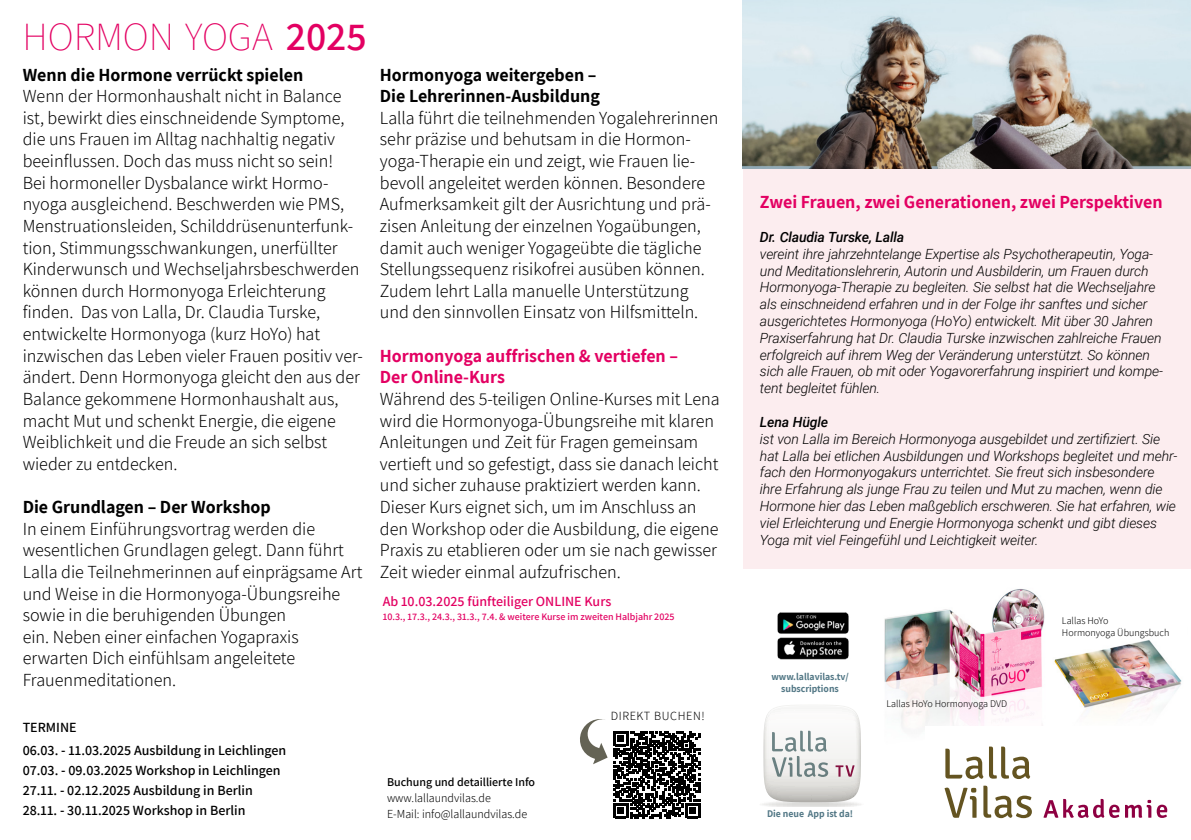
<style>
.page{position:relative;width:1191px;height:840px;background:#fff}
.page>*{position:absolute;margin:0;border:0;box-sizing:border-box;transform-origin:0 0}
.t1{font:200 40px "Assistant";color:#e30062}
.t2{font:300 18px/21.6px "Assistant";color:#000}
.t3{font:700 18px/21.6px "Assistant";color:#000}
.t4{font:700 18px/21.6px "Assistant";color:#e30062}
.t5{font:italic 300 14px/16.8px "Roboto";letter-spacing:-.01em;color:#000}
.t6{font:600 14px/20px "Assistant";color:#000}
.t7{font:600 14px "Assistant";color:#e30062}
.t8{font:italic 500 14px "Roboto";letter-spacing:-.01em;color:#000}
.t9{font:300 12.2px "Assistant";letter-spacing:.05em;color:#000}
.t10{font:300 12px/16px "Assistant";color:#000}
.t11{font:600 12px "Assistant";color:#000}
.t12{font:600 10px "Assistant";color:#e30062}
.t13{font:300 10px/12px "Assistant";color:#000}
.t14{font:700 10px/12px "Assistant";color:#537886;text-align:center}
.s1{font-weight:600}
</style>
<div class="page">
<img style="left:853px;top:568px;width:334px;height:159px">
<div style="left:925px;top:725px;width:261px;height:113px;background:#fff"></div>
<svg style="left:945px;top:748px;width:38px;height:30px"></svg>
<svg style="left:989px;top:746px;width:41px;height:32px"></svg>
<svg style="left:944px;top:787px;width:32px;height:30px"></svg>
<svg style="left:983px;top:785px;width:49px;height:32px"></svg>
<svg style="left:1043px;top:798px;width:76px;height:19px"></svg>
<svg style="left:1125px;top:799px;width:42px;height:18px"></svg>
<div style="left:743px;top:0;width:448px;height:568px;background:#fcedef"></div>
<img style="left:743px;top:0;width:448px;height:168px">
<svg style="left:762px;top:704px;width:102px;height:101px"></svg>
<img style="left:777px;top:602px;width:86px;height:65px">
<svg style="left:580px;top:719px;width:27px;height:44px"></svg>
<svg style="left:613px;top:733px;width:88px;height:86px"></svg>
<svg style="left:613px;top:731px;width:87px;height:86px"></svg>
<h1 class="t1" style="left:22px;top:9px;width:346px">HORMON YOGA <span class="s1">2025</span></h1>
<p class="t3" style="left:23px;top:63px;width:282px">Wenn die Hormone verrückt spielen</p>
<p class="t2" style="left:23px;top:84px;width:342px">Wenn der Hormonhaushalt nicht in Balance ist, bewirkt dies einschneidende Symptome, die uns Frauen im Alltag nachhaltig negativ beeinflussen. Doch das muss nicht so sein!<br>Bei hormoneller Dysbalance wirkt Hormo&shy;nyoga ausgleichend. Beschwerden wie PMS, Menstruationsleiden, Schilddrüsenunterfunk&shy;tion, Stimmungsschwankungen, unerfüllter Kinderwunsch und Wechseljahrsbeschwerden können durch Hormonyoga Erleichterung finden. Das von Lalla, Dr. Claudia Turske, entwickelte Hormonyoga (kurz HoYo) hat inzwischen das Leben vieler Frauen positiv ver&shy;ändert. Denn Hormonyoga gleicht den aus der Balance gekommene Hormonhaushalt aus, macht Mut und schenkt Energie, die eigene Weiblichkeit und die Freude an sich selbst wieder zu entdecken.</p>
<p class="t3" style="left:23px;top:495px;width:250px">Die Grundlagen – Der Workshop</p>
<p class="t2" style="left:23px;top:516px;width:341px">In einem Einführungsvortrag werden die wesentlichen Grundlagen gelegt. Dann führt Lalla die Teilnehmerinnen auf einprägsame Art und Weise in die Hormonyoga-Übungsreihe sowie in die beruhigenden Übungen<br>ein. Neben einer einfachen Yogapraxis erwarten Dich einfühlsam angeleitete Frauenmeditationen.</p>
<p class="t6" style="left:23px;top:715px;width:265px;line-height:23px">TERMINE<br>06.03. - 11.03.2025 Ausbildung in Leichlingen</p>
<p class="t6" style="left:23px;top:759px;width:259px">07.03. - 09.03.2025 Workshop in Leichlingen<br>27.11. - 02.12.2025 Ausbildung in Berlin<br>28.11. - 30.11.2025 Workshop in Berlin</p>
<p class="t3" style="left:380px;top:63px;width:222px">Hormonyoga weitergeben –<br>Die Lehrerinnen-Ausbildung</p>
<p class="t2" style="left:380px;top:106px;width:340px">Lalla führt die teilnehmenden Yogalehrerinnen sehr präzise und behutsam in die Hormon&shy;yoga-Therapie ein und zeigt, wie Frauen lie&shy;bevoll angeleitet werden können. Besondere Aufmerksamkeit gilt der Ausrichtung und prä&shy;zisen Anleitung der einzelnen Yogaübungen, damit auch weniger Yogageübte die tägliche Stellungssequenz risikofrei ausüben können.<br>Zudem lehrt Lalla manuelle Unterstützung und den sinnvollen Einsatz von Hilfsmitteln.</p>
<p class="t4" style="left:380px;top:344px;width:300px">Hormonyoga auffrischen &amp; vertiefen –<br>Der Online-Kurs</p>
<p class="t2" style="left:380px;top:387px;width:341px">Während des 5-teiligen Online-Kurses mit Lena wird die Hormonyoga-Übungsreihe mit klaren Anleitungen und Zeit für Fragen gemeinsam vertieft und so gefestigt, dass sie danach leicht und sicher zuhause praktiziert werden kann.<br>Dieser Kurs eignet sich, um im Anschluss an den Workshop oder die Ausbildung, die eigene Praxis zu etablieren oder um sie nach gewisser Zeit wieder einmal aufzufrischen.</p>
<p class="t7" style="left:383px;top:591px;width:230px">Ab 10.03.2025 fünfteiliger ONLINE Kurs</p>
<p class="t12" style="left:383px;top:609px;width:293px">10.3., 17.3., 24.3., 31.3., 7.4. &amp; weitere Kurse im zweiten Halbjahr 2025</p>
<p class="t11" style="left:387px;top:773px;width:150px">Buchung und detaillierte Info</p>
<p class="t10" style="left:387px;top:789px;width:142px">www.lallaundvilas.de<br>E-Mail: info@lallaundvilas.de</p>
<p class="t9" style="left:611px;top:706px;width:95px">DIREKT BUCHEN!</p>
<p class="t4" style="left:760px;top:191px;width:404px">Zwei Frauen, zwei Generationen, zwei Perspektiven</p>
<p class="t8" style="left:760px;top:227px;width:146px">Dr. Claudia Turske, Lalla</p>
<p class="t5" style="left:760px;top:245px;width:404px">vereint ihre jahrzehntelange Expertise als Psychotherapeutin, Yoga&shy;und Meditationslehrerin, Autorin und Ausbilderin, um Frauen durch Hormonyoga-Therapie zu begleiten. Sie selbst hat die Wechseljahre als einschneidend erfahren und in der Folge ihr sanftes und sicher ausgerichtetes Hormonyoga (HoYo) entwickelt. Mit über 30 Jahren Praxiserfahrung hat Dr. Claudia Turske inzwischen zahlreiche Frauen erfolgreich auf ihrem Weg der Veränderung unterstützt. So können sich alle Frauen, ob mit oder Yogavorerfahrung inspiriert und kompe&shy;tent begleitet fühlen.</p>
<p class="t8" style="left:760px;top:412px;width:70px">Lena Hügle</p>
<p class="t5" style="left:760px;top:429px;width:419px">ist von Lalla im Bereich Hormonyoga ausgebildet und zertifiziert. Sie hat Lalla bei etlichen Ausbildungen und Workshops begleitet und mehr&shy;fach den Hormonyogakurs unterrichtet. Sie freut sich insbesondere ihre Erfahrung als junge Frau zu teilen und Mut zu machen, wenn die Hormone hier das Leben maßgeblich erschweren. Sie hat erfahren, wie viel Erleichterung und Energie Hormonyoga schenkt und gibt dieses Yoga mit viel Feingefühl und Leichtigkeit weiter.</p>
<p class="t14" style="left:771px;top:669px;width:79px">www.lallavilas.tv/ subscriptions</p>
<p class="t13" style="left:886px;top:697px;width:122px">Lallas HoYo Hormonyoga DVD</p>
<p class="t14" style="left:767px;top:807px;width:88px">Die neue App ist da!</p>
<p class="t13" style="left:1062px;top:613px;width:109px">Lallas HoYo<br>Hormonyoga Übungsbuch</p>
</div>
